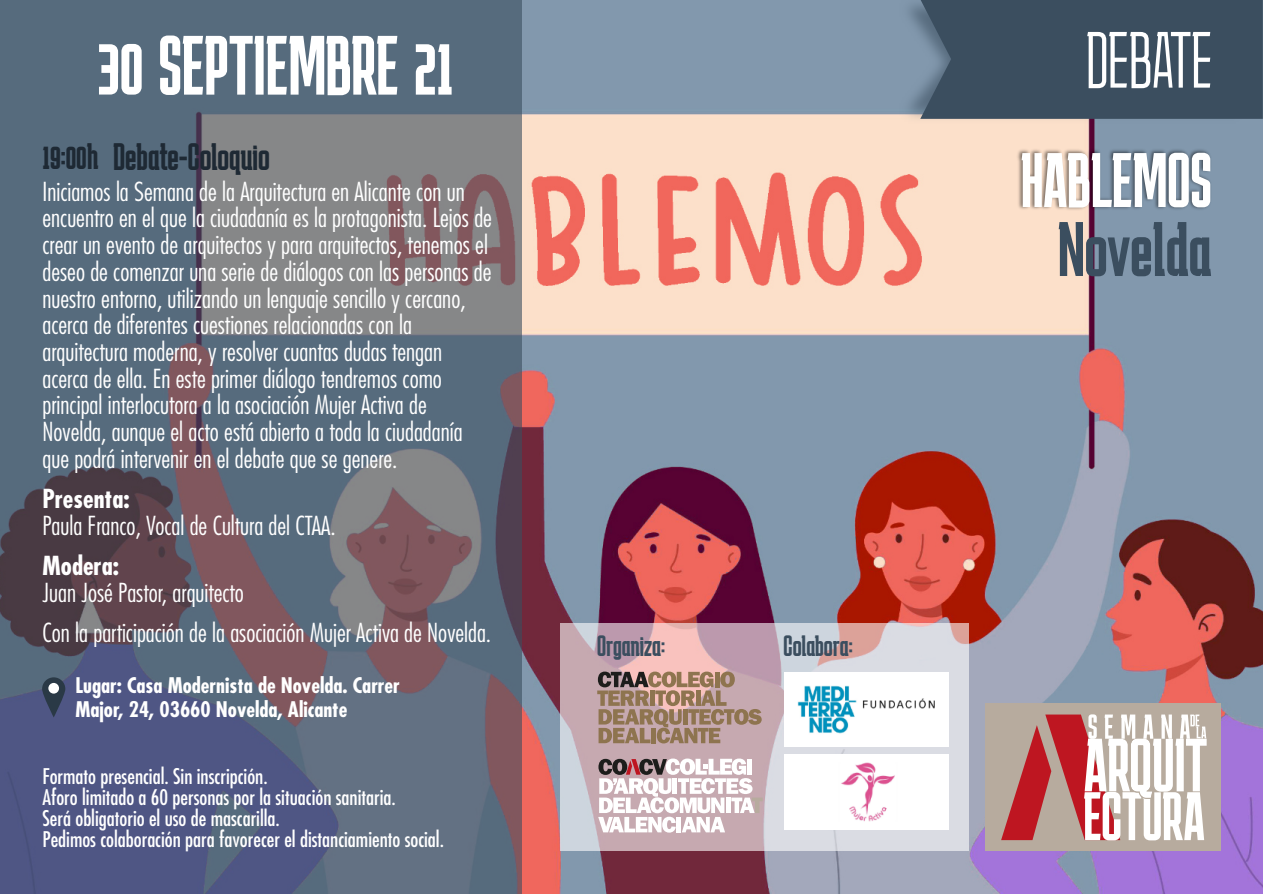
<style>
.page{position:relative;width:1263px;height:894px;background:#fff}
.page>*{position:absolute;margin:0;border:0;box-sizing:border-box;transform-origin:0 0}
.t1{font:83.85px "Karantina";color:#fff}
.t2{font:300 79.5px "Karantina";color:#fff}
.t3{font:77.1px "Karantina";color:#fff}
.t4{font:77.1px "Karantina";letter-spacing:-.005em;color:#3b4e5f}
.t5{font:39px "Karantina";color:#1e2934}
.t6{font:30px "Karantina";color:#3b4e5f}
.t7{font:300 condensed 25.5px/26.7px "Futura Std";color:#fff}
.t8{font:700 condensed 25.5px "Futura Std";color:#fff}
.t9{font:condensed 21px/21.1px "Futura Std";color:#fff}
.t10{font:700 condensed 21px/24px "Futura Std";color:#fff}
.s1{font-size:37.5px}
</style>
<div class="page">
<img style="left:521px;top:0;width:742px;height:893px">
<div style="left:560px;top:623px;width:409px;height:227px;background:#fff;opacity:.6"></div>
<svg style="left:597px;top:671px;width:165px;height:72px"></svg>
<img style="left:899px;top:0;width:347px;height:124px">
<div style="left:920px;top:0;width:343px;height:119px;background:#3b4e5f"></div>
<div style="left:0;top:0;width:521px;height:893px;background:#3b4e5f;opacity:.61"></div>
<svg style="left:42px;top:677px;width:23px;height:40px"></svg>
<div style="left:48px;top:682px;width:11px;height:11px;background:#fff;border-radius:50%"></div>
<img style="left:1016px;top:149px;width:195px;height:61px">
<svg style="left:598px;top:758px;width:165px;height:74px"></svg>
<div style="left:985px;top:703px;width:235px;height:147px;background:#b7ab9e"></div>
<svg style="left:1001px;top:714px;width:206px;height:126px"></svg>
<img style="left:784px;top:672px;width:164px;height:74px">
<img style="left:784px;top:754px;width:165px;height:74px">
<h1 class="t1" style="left:97px;top:23px;width:358px">30 SEPTIEMBRE 21</h1>
<h3 class="t5" style="left:43px;top:136px;width:229px"><span class="s1">19:00h</span> Debate-Coloquio</h3>
<p class="t7" style="left:43px;top:179px;width:451px">Iniciamos la Semana de la Arquitectura en Alicante con un encuentro en el que la ciudadanía es la protagonista. Lejos de crear un evento de arquitectos y para arquitectos, tenemos el deseo de comenzar una serie de diálogos con las personas de nuestro entorno, utilizando un lenguaje sencillo y cercano, acerca de diferentes cuestiones relacionadas con la arquitectura moderna, y resolver cuantas dudas tengan acerca de ella. En este primer diálogo tendremos como principal interlocutora a la asociación Mujer Activa de Novelda, aunque el acto está abierto a toda la ciudadanía que podrá intervenir en el debate que se genere.</p>
<p class="t8" style="left:43px;top:487px;width:89px">Presenta:</p>
<p class="t7" style="left:43px;top:513px;width:295px">Paula Franco, Vocal de Cultura del CTAA.</p>
<p class="t8" style="left:43px;top:554px;width:78px">Modera:</p>
<p class="t7" style="left:43px;top:573px;width:450px;line-height:40.2px">Juan José Pastor, arquitecto<br>Con la participación de la asociación Mujer Activa de Novelda.</p>
<p class="t10" style="left:75px;top:674px;width:326px">Lugar: Casa Modernista de Novelda. Carrer<br>Major, 24, 03660 Novelda, Alicante</p>
<p class="t9" style="left:43px;top:766px;width:403px">Formato presencial. Sin inscripción.<br>Aforo limitado a 60 personas por la situación sanitaria.<br>Será obligatorio el uso de mascarilla.<br>Pedimos colaboración para favorecer el distanciamiento social.</p>
<p class="t6" style="left:597px;top:630px;width:69px">Organiza:</p>
<p class="t6" style="left:784px;top:630px;width:71px">Colabora:</p>
<h2 class="t2" style="left:1086px;top:19px;width:127px">DEBATE</h2>
<h3 class="t3" style="left:1021px;top:141px;width:193px">HABLEMOS</h3>
<h3 class="t4" style="left:1058px;top:210px;width:155px">Novelda</h3>
</div>
